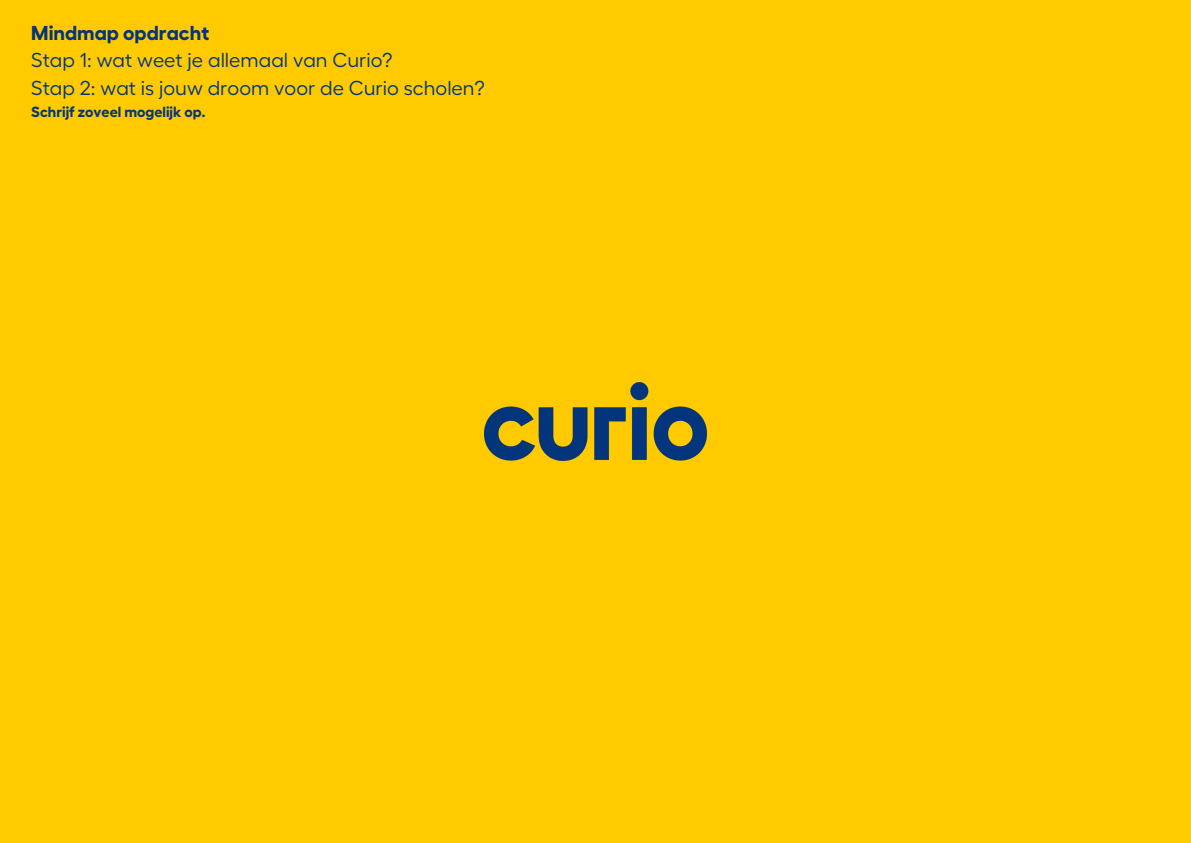
<style>
.page{position:relative;width:1191px;height:843px;background:#fff}
.page>*{position:absolute;margin:0;border:0;box-sizing:border-box;transform-origin:0 0}
.t1{font:20.1px/27.9px "Fellix";color:#03357b}
.t2{font:700 20.1px "Fellix";color:#03357b}
.t3{font:700 14.7px "Fellix";color:#03357b}
</style>
<div class="page">
<div style="left:0;top:0;width:1190px;height:842px;background:#ffcb00"></div>
<img style="left:484px;top:382px;width:222px;height:78px">
<p class="t2" style="left:31px;top:20px;width:179px">Mindmap opdracht</p>
<p class="t1" style="left:31px;top:45px;width:455px">Stap 1: wat weet je allemaal van Curio?<br>Stap 2: wat is jouw droom voor de Curio scholen?</p>
<p class="t3" style="left:31px;top:102px;width:176px">Schrijf zoveel mogelijk op.</p>
</div>
